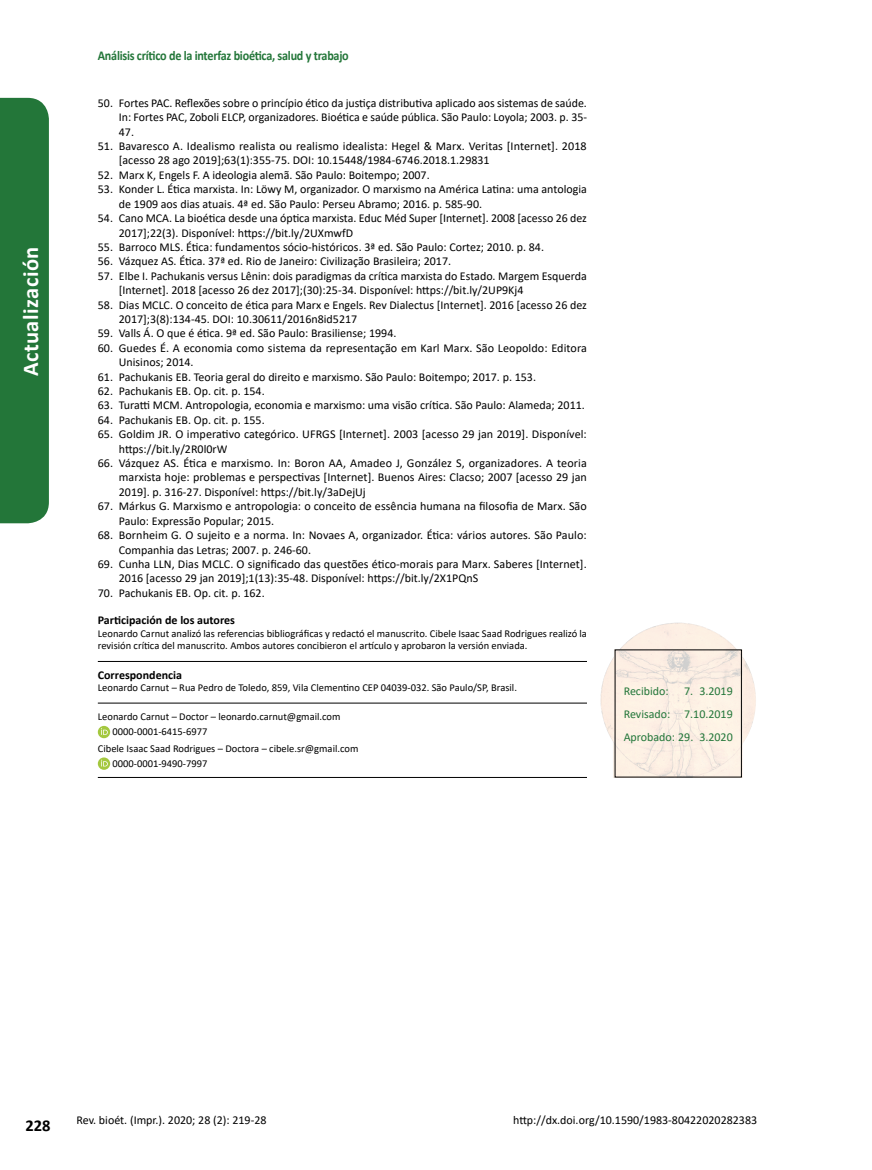
<style>
.page{position:relative;width:872px;height:1170px;background:#fff}
.page>*{position:absolute;margin:0;border:0;box-sizing:border-box;transform-origin:0 0}
.t1{font:700 22.5px "Calibri";letter-spacing:.02em;color:#fff}
.t2{font:700 16.5px "Calibri";color:#000}
.t3{font:700 13.5px "Calibri";letter-spacing:-.02em;color:#237639;scale:.9 1}
.t4{font:12px/14.4px "Calibri";color:#000}
.t5{font:12px/23px "Calibri";color:#237639;text-align:justify}
.t6{font:700 12px "Calibri";color:#000}
.t7{font:10.5px/14.7px "Calibri";color:#000}
</style>
<div class="page">
<div style="left:0;top:98px;width:49px;height:425px;background:#237639"></div>
<img style="left:600px;top:622px;width:156px;height:155px">
<hr style="left:98px;top:661px;width:489px;height:1px;background:#000">
<hr style="left:98px;top:702px;width:489px;height:1px;background:#000">
<hr style="left:98px;top:777px;width:489px;height:1px;background:#000">
<svg style="left:98px;top:725px;width:12px;height:13px"></svg>
<svg style="left:101px;top:728px;width:7px;height:6px"></svg>
<svg style="left:98px;top:757px;width:12px;height:12px"></svg>
<svg style="left:101px;top:759px;width:7px;height:7px"></svg>
<h1 class="t1" style="left:15px;top:376px;width:131px;rotate:-90deg">Actualización</h1>
<p class="t3" style="left:98px;top:46px;width:280px">Análisis crítico de la interfaz bioética, salud y trabajo</p>
<p class="t4" style="left:119px;top:95px;width:469px;text-align:justify;text-indent:-21px">50. Fortes PAC. Reflexões sobre o princípio ético da justiça distributiva aplicado aos sistemas de saúde.<br>In: Fortes PAC, Zoboli ELCP, organizadores. Bioética e saúde pública. São Paulo: Loyola; 2003. p. 35- 47.</p>
<p class="t4" style="left:119px;top:139px;width:469px;text-indent:-21px">51. Bavaresco A. Idealismo realista ou realismo idealista: Hegel &amp; Marx. Veritas [Internet]. 2018 [acesso 28 ago 2019];63(1):355-75. DOI: 10.15448/1984-6746.2018.1.29831</p>
<p class="t4" style="left:98px;top:167px;width:333px">52. Marx K, Engels F. A ideologia alemã. São Paulo: Boitempo; 2007.</p>
<p class="t4" style="left:119px;top:182px;width:469px;text-indent:-21px">53. Konder L. Ética marxista. In: Löwy M, organizador. O marxismo na América Latina: uma antologia de 1909 aos dias atuais. 4ª ed. São Paulo: Perseu Abramo; 2016. p. 585-90.</p>
<p class="t4" style="left:119px;top:211px;width:469px;text-indent:-21px">54. Cano MCA. La bioética desde una óptica marxista. Educ Méd Super [Internet]. 2008 [acesso 26 dez<br>2017];22(3). Disponível: https://bit.ly/2UXmwfD</p>
<p class="t4" style="left:98px;top:239px;width:448px">55. Barroco MLS. Ética: fundamentos sócio-históricos. 3ª ed. São Paulo: Cortez; 2010. p. 84.</p>
<p class="t4" style="left:98px;top:254px;width:355px">56. Vázquez AS. Ética. 37ª ed. Rio de Janeiro: Civilização Brasileira; 2017.</p>
<p class="t4" style="left:119px;top:268px;width:469px;text-indent:-21px">57. Elbe I. Pachukanis versus Lênin: dois paradigmas da crítica marxista do Estado. Margem Esquerda [Internet]. 2018 [acesso 26 dez 2017];(30):25-34. Disponível: https://bit.ly/2UP9Kj4</p>
<p class="t4" style="left:119px;top:297px;width:469px;text-indent:-21px">58. Dias MCLC. O conceito de ética para Marx e Engels. Rev Dialectus [Internet]. 2016 [acesso 26 dez<br>2017];3(8):134-45. DOI: 10.30611/2016n8id5217</p>
<p class="t4" style="left:98px;top:326px;width:300px">59. Valls Á. O que é ética. 9ª ed. São Paulo: Brasiliense; 1994.</p>
<p class="t4" style="left:119px;top:340px;width:469px;text-indent:-21px">60. Guedes É. A economia como sistema da representação em Karl Marx. São Leopoldo: Editora<br>Unisinos; 2014.</p>
<p class="t4" style="left:98px;top:369px;width:440px">61. Pachukanis EB. Teoria geral do direito e marxismo. São Paulo: Boitempo; 2017. p. 153.</p>
<p class="t4" style="left:98px;top:383px;width:168px">62. Pachukanis EB. Op. cit. p. 154.</p>
<p class="t4" style="left:98px;top:398px;width:488px">63. Turatti MCM. Antropologia, economia e marxismo: uma visão crítica. São Paulo: Alameda; 2011.</p>
<p class="t4" style="left:98px;top:412px;width:168px">64. Pachukanis EB. Op. cit. p. 155.</p>
<p class="t4" style="left:119px;top:427px;width:469px;text-indent:-21px">65. Goldim JR. O imperativo categórico. UFRGS [Internet]. 2003 [acesso 29 jan 2019]. Disponível: https://bit.ly/2R0l0rW</p>
<p class="t4" style="left:119px;top:455px;width:469px;text-align:justify;text-indent:-21px">66. Vázquez AS. Ética e marxismo. In: Boron AA, Amadeo J, González S, organizadores. A teoria marxista hoje: problemas e perspectivas [Internet]. Buenos Aires: Clacso; 2007 [acesso 29 jan 2019]. p. 316-27. Disponível: https://bit.ly/3aDejUj</p>
<p class="t4" style="left:119px;top:499px;width:469px;text-indent:-21px">67. Márkus G. Marxismo e antropologia: o conceito de essência humana na filosofia de Marx. São<br>Paulo: Expressão Popular; 2015.</p>
<p class="t4" style="left:119px;top:527px;width:469px;text-indent:-21px">68. Bornheim G. O sujeito e a norma. In: Novaes A, organizador. Ética: vários autores. São Paulo:<br>Companhia das Letras; 2007. p. 246-60.</p>
<p class="t4" style="left:119px;top:556px;width:469px;text-indent:-21px">69. Cunha LLN, Dias MCLC. O significado das questões ético-morais para Marx. Saberes [Internet].<br>2016 [acesso 29 jan 2019];1(13):35-48. Disponível: https://bit.ly/2X1PQnS</p>
<p class="t4" style="left:98px;top:585px;width:168px">70. Pachukanis EB. Op. cit. p. 162.</p>
<p class="t6" style="left:98px;top:611px;width:139px">Participación de los autores</p>
<p class="t7" style="left:98px;top:626px;width:490px;line-height:12.6px">Leonardo Carnut analizó las referencias bibliográficas y redactó el manuscrito. Cibele Isaac Saad Rodrigues realizó la revisión crítica del manuscrito. Ambos autores concibieron el artículo y aprobaron la versión enviada.</p>
<p class="t6" style="left:98px;top:666px;width:86px">Correspondencia</p>
<p class="t7" style="left:98px;top:679px;width:421px">Leonardo Carnut – Rua Pedro de Toledo, 859, Vila Clementino CEP 04039-032. São Paulo/SP, Brasil.</p>
<p class="t7" style="left:112px;top:709px;width:229px;text-indent:-15px">Leonardo Carnut – Doctor – leonardo.carnut@gmail.com<br>0000-0001-6415-6977</p>
<p class="t7" style="left:112px;top:740px;width:247px;text-indent:-15px">Cibele Isaac Saad Rodrigues – Doctora – cibele.sr@gmail.com<br>0000-0001-9490-7997</p>
<p class="t5" style="left:623px;top:679px;width:46px">Recibido:</p>
<p class="t5" style="left:623px;top:679px;width:111px;text-indent:60px">7. 3.2019<br>Revisado: 7.10.2019<br>Aprobado: 29. 3.2020</p>
<h2 class="t2" style="left:26px;top:1113px;width:27px">228</h2>
<p class="t4" style="left:77px;top:1112px;width:191px">Rev. bioét. (Impr.). 2020; 28 (2): 219-28</p>
<p class="t4" style="left:513px;top:1112px;width:245px">http://dx.doi.org/10.1590/1983-80422020282383</p>
</div>
